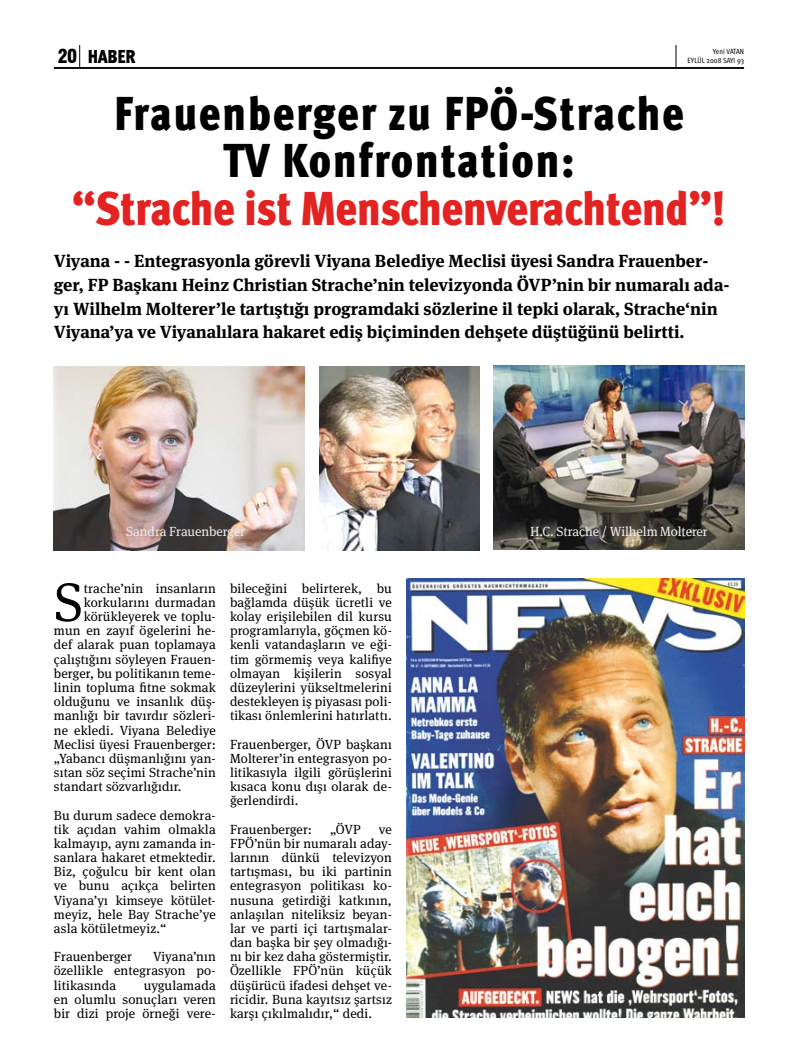
<style>
.page{position:relative;width:798px;height:1063px;background:#fff}
.page>*{position:absolute;margin:0;border:0;box-sizing:border-box;transform-origin:0 0}
.t1{font:54.38px "Meta Serif Pro";color:#000}
.t2{font:900 47.5px/47.5px "Meta Cond Pro";letter-spacing:.025em;color:#000;text-align:center}
.t3{font:900 47.5px "Meta Cond Pro";letter-spacing:-.01em;color:#e32322}
.t4{font:900 18.75px "Meta Cond Pro";letter-spacing:-.015em;color:#000}
.t5{font:700 17.5px/23.8px "Meta Serif Pro";color:#000}
.t6{font:13.25px/14.1px "Meta Serif Pro";letter-spacing:.01em;color:#000;text-align:justify}
.t7{font:13.25px "Meta Serif Pro";letter-spacing:-.005em;color:#ececed}
.t8{font:7.5px/9px "Meta Cond Pro";letter-spacing:.01em;color:#000;text-align:right}
.s1{font-family:"Swiss 721 BT";font-stretch:condensed}
</style>
<div class="page">
<svg style="left:675px;top:45px;width:1px;height:22px"></svg>
<svg style="left:79px;top:45px;width:1px;height:22px"></svg>
<hr style="left:54px;top:67px;width:689px;height:2px;background:#000">
<img style="left:54px;top:366px;width:250px;height:184px">
<img style="left:319px;top:366px;width:160px;height:184px">
<img style="left:493px;top:365px;width:250px;height:185px">
<img style="left:406px;top:579px;width:337px;height:439px">
<h3 class="t4" style="left:58px;top:44px;width:79px"><span class="s1">20</span> HABER</h3>
<p class="t8" style="left:687px;top:47px;width:58px">Yeni VATAN<br>EYLÜL 2008 SAYI 93</p>
<h2 class="t2" style="left:114px;top:91px;width:571px">Frauenberger zu FPÖ-Strache<br>TV Konfrontation:</h2>
<h2 class="t3" style="left:72px;top:178px;width:655px">“Strache ist Menschenverachtend”!</h2>
<p class="t5" style="left:54px;top:248px;width:677px">Viyana - - Entegrasyonla görevli Viyana Belediye Meclisi üyesi Sandra Frauenber&shy;ger, FP Başkanı Heinz Christian Strache’nin televizyonda ÖVP’nin bir numaralı ada&shy;yı Wilhelm Molterer’le tartıştığı programdaki sözlerine il tepki olarak, Strache‘nin Viyana’ya ve Viyanalılara hakaret ediş biçiminden dehşete düştüğünü belirtti.</p>
<p class="t7" style="left:126px;top:522px;width:120px">Sandra Frauenberger</p>
<p class="t7" style="left:530px;top:522px;width:179px">H.C. Strache / Wilhelm Molterer</p>
<h1 class="t1" style="left:54px;top:563px;width:31px">S</h1>
<p class="t6" style="left:84px;top:580px;width:133px">trache’nin insanların</p>
<p class="t6" style="left:84px;top:595px;width:133px">korkularını durmadan</p>
<p class="t6" style="left:84px;top:609px;width:133px">körükleyerek ve toplu-</p>
<p class="t6" style="left:54px;top:623px;width:163px">mun en zayıf ögelerini he-</p>
<p class="t6" style="left:54px;top:637px;width:163px">def alarak puan toplamaya</p>
<p class="t6" style="left:54px;top:651px;width:163px">çalıştığını söyleyen Frauen-</p>
<p class="t6" style="left:54px;top:665px;width:163px">berger, bu politikanın teme-</p>
<p class="t6" style="left:54px;top:680px;width:163px">linin topluma fitne sokmak</p>
<p class="t6" style="left:54px;top:694px;width:163px">olduğunu ve insanlık düş-</p>
<p class="t6" style="left:54px;top:708px;width:163px">manlığı bir tavırdır sözleri-</p>
<p class="t6" style="left:54px;top:722px;width:163px">ne ekledi. Viyana Belediye</p>
<p class="t6" style="left:54px;top:736px;width:163px">Meclisi üyesi Frauenberger:</p>
<p class="t6" style="left:54px;top:751px;width:163px">„Yabancı düşmanlığını yan-</p>
<p class="t6" style="left:54px;top:765px;width:163px">sıtan söz seçimi Strache’nin</p>
<p class="t6" style="left:54px;top:779px;width:129px">standart sözvarlığıdır.</p>
<p class="t6" style="left:54px;top:807px;width:163px">Bu durum sadece demokra&shy;tik açıdan vahim olmakla kalmayıp, aynı zamanda in&shy;sanlara hakaret etmektedir.<br>Biz, çoğulcu bir kent olan ve bunu açıkça belirten Viyana’yı kimseye kötület&shy;meyiz, hele Bay Strache’ye asla kötületmeyiz.“</p>
<p class="t6" style="left:54px;top:949px;width:79px">Frauenberger</p>
<p class="t6" style="left:54px;top:949px;width:163px;text-indent:99px">Viyana’nın özellikle entegrasyon po&shy;litikasında</p>
<p class="t6" style="left:54px;top:977px;width:163px;text-indent:90px">uygulamada en olumlu sonuçları veren bir dizi proje örneği vere-</p>
<p class="t6" style="left:230px;top:580px;width:163px">bileceğini belirterek, bu bağlamda düşük ücretli ve kolay erişilebilen dil kursu programlarıyla, göçmen kö&shy;kenli vatandaşların ve eği&shy;tim görmemiş veya kalifiye olmayan kişilerin sosyal düzeylerini yükseltmelerini destekleyen iş piyasası poli&shy;tikası önlemlerini hatırlattı.</p>
<p class="t6" style="left:230px;top:736px;width:163px">Frauenberger, ÖVP başkanı Molterer’in entegrasyon po&shy;litikasıyla ilgili görüşlerini kısaca konu dışı olarak de&shy;ğerlendirdi.</p>
<p class="t6" style="left:230px;top:821px;width:84px">Frauenberger:</p>
<p class="t6" style="left:330px;top:821px;width:32px">„ÖVP</p>
<p class="t6" style="left:230px;top:821px;width:163px;text-indent:149px">ve FPÖ’nün bir numaralı aday&shy;larının dünkü televizyon tartışması, bu iki partinin entegrasyon politikası ko&shy;nusuna getirdiği katkının, anlaşılan niteliksiz beyan&shy;lar ve parti içi tartışmalar&shy;dan başka bir şey olmadığı&shy;nı bir kez daha göstermiştir.<br>Özellikle FPÖ’nün küçük düşürücü ifadesi dehşet ve&shy;ricidir. Buna kayıtsız şartsız karşı çıkılmalıdır,“ dedi.</p>
</div>
